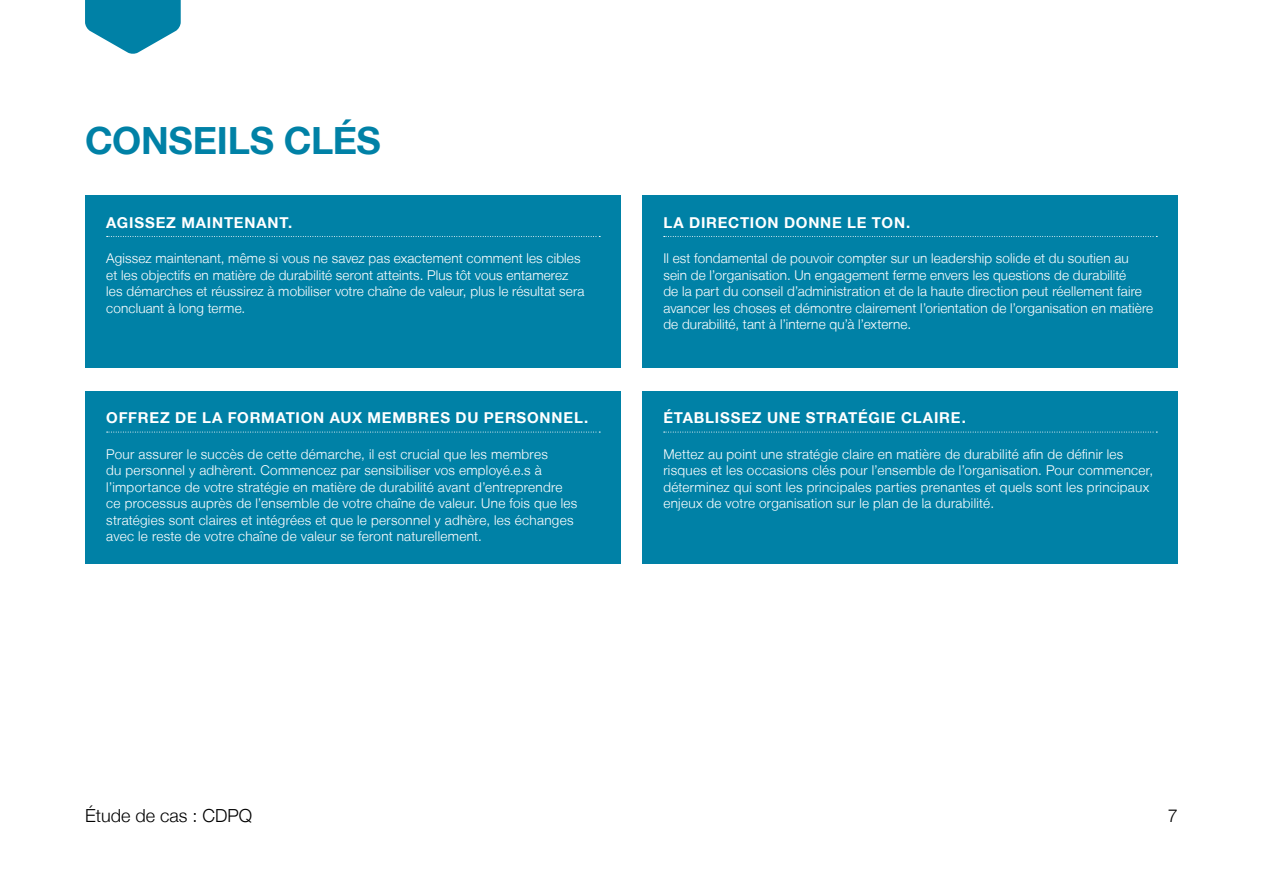
<style>
.page{position:relative;width:1263px;height:893px;background:#fff}
.page>*{position:absolute;margin:0;border:0;box-sizing:border-box;transform-origin:0 0}
.H2_Page_heading{font:700 37.5px "Helvetica Neue LT";letter-spacing:-.01em;color:#0081a6}
.t1{font:300 18px "Helvetica Neue LT";color:#000}
.top_tip_sub_heading{font:700 15px "Helvetica Neue LT";letter-spacing:.05em;color:#fff}
.White_body_text{font:300 13.5px/16.5px "Helvetica Neue LT";letter-spacing:.015em;color:#fff}
</style>
<div class="page">
<svg style="left:85px;top:0;width:96px;height:54px"></svg>
<div style="left:85px;top:196px;width:536px;height:172px;background:#0081a6"></div>
<svg style="left:107px;top:236px;width:493px;height:1px"></svg>
<div style="left:642px;top:196px;width:536px;height:172px;background:#0081a6"></div>
<svg style="left:664px;top:236px;width:493px;height:1px"></svg>
<div style="left:85px;top:391px;width:536px;height:172px;background:#0081a6"></div>
<svg style="left:107px;top:432px;width:493px;height:1px"></svg>
<div style="left:642px;top:391px;width:536px;height:172px;background:#0081a6"></div>
<svg style="left:664px;top:432px;width:493px;height:1px"></svg>
<h2 class="H2_Page_heading" style="left:85px;top:118px;width:297px">CONSEILS CLÉS</h2>
<h3 class="top_tip_sub_heading" style="left:106px;top:213px;width:188px">AGISSEZ MAINTENANT.</h3>
<p class="White_body_text" style="left:106px;top:250px;width:480px">Agissez maintenant, même si vous ne savez pas exactement comment les cibles et les objectifs en matière de durabilité seront atteints. Plus tôt vous entamerez les démarches et réussirez à mobiliser votre chaîne de valeur, plus le résultat sera concluant à long terme.</p>
<h3 class="top_tip_sub_heading" style="left:106px;top:409px;width:483px">OFFREZ DE LA FORMATION AUX MEMBRES DU PERSONNEL.</h3>
<p class="White_body_text" style="left:106px;top:445px;width:473px">Pour assurer le succès de cette démarche, il est crucial que les membres<br>du personnel y adhèrent. Commencez par sensibiliser vos employé.e.s à l’importance de votre stratégie en matière de durabilité avant d’entreprendre ce processus auprès de l’ensemble de votre chaîne de valeur. Une fois que les stratégies sont claires et intégrées et que le personnel y adhère, les échanges avec le reste de votre chaîne de valeur se feront naturellement.</p>
<h3 class="top_tip_sub_heading" style="left:663px;top:213px;width:248px">LA DIRECTION DONNE LE TON.</h3>
<p class="White_body_text" style="left:663px;top:250px;width:491px">Il est fondamental de pouvoir compter sur un leadership solide et du soutien au sein de l’organisation. Un engagement ferme envers les questions de durabilité<br>de la part du conseil d’administration et de la haute direction peut réellement faire avancer les choses et démontre clairement l’orientation de l’organisation en matière de durabilité, tant à l’interne qu’à l’externe.</p>
<h3 class="top_tip_sub_heading" style="left:663px;top:409px;width:304px">ÉTABLISSEZ UNE STRATÉGIE CLAIRE.</h3>
<p class="White_body_text" style="left:663px;top:445px;width:491px">Mettez au point une stratégie claire en matière de durabilité afin de définir les risques et les occasions clés pour l’ensemble de l’organisation. Pour commencer, déterminez qui sont les principales parties prenantes et quels sont les principaux enjeux de votre organisation sur le plan de la durabilité.</p>
<h2 class="t1" style="left:85px;top:804px;width:169px">Étude de cas : CDPQ</h2>
<h2 class="t1" style="left:1168px;top:804px;width:12px">7</h2>
</div>
